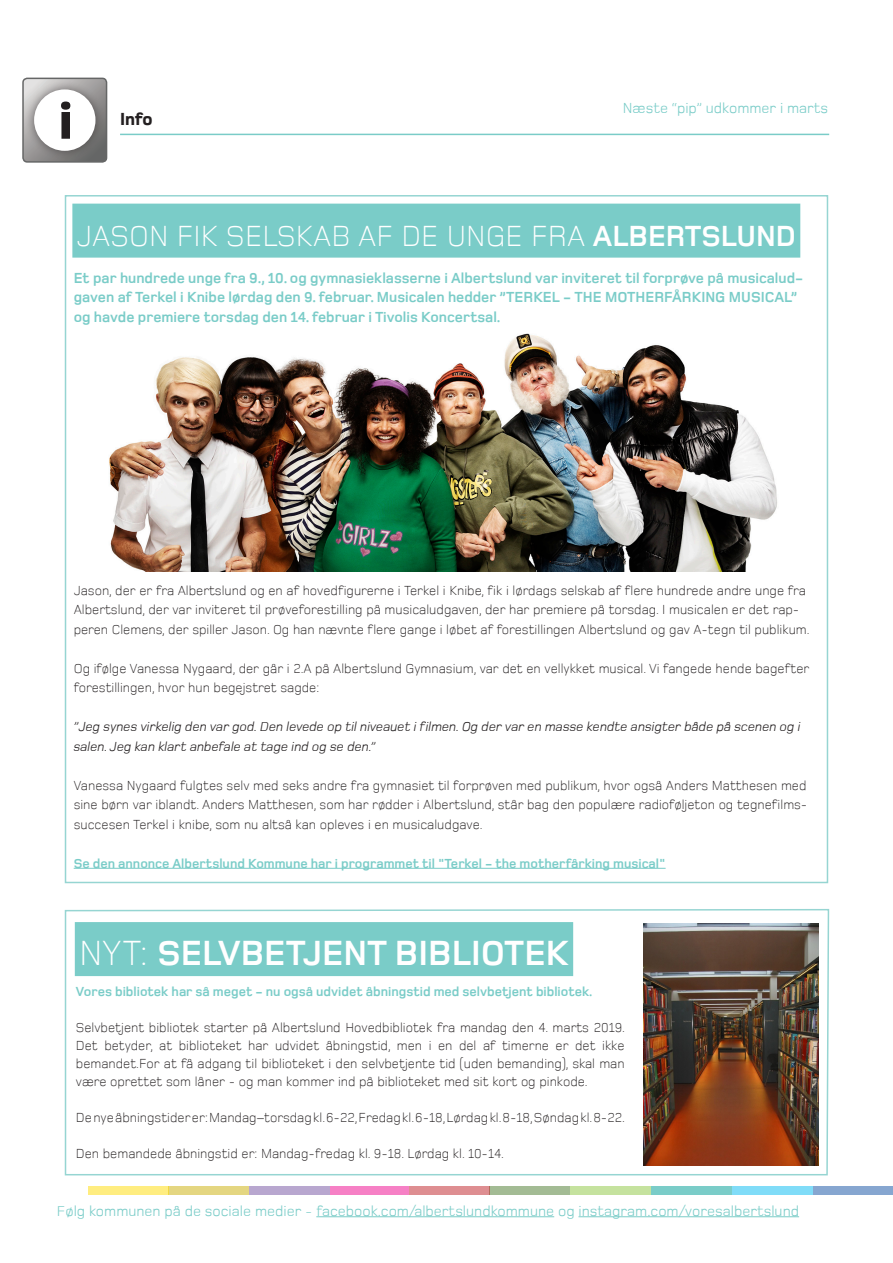
<style>
.page{position:relative;width:893px;height:1263px;background:#fff}
.page>*{position:absolute;margin:0;border:0;box-sizing:border-box;transform-origin:0 0}
.brød{font:700 36px "Foundry Monoline";color:#fff}
.brød-2{font:300 30px "Foundry Monoline";color:#fff}
.t1{font:800 18px "Foundry Monoline";color:#231f20}
.t2{font:700 15px/19.5px "Foundry Monoline";color:#7accc8}
.t3{font:15px "Foundry Monoline";color:#7accc8}
.t4{font:300 13.5px/19.5px "Foundry Monoline";color:#231f20}
.t5{font:700 13.5px "Foundry Monoline";color:#7accc8}
.t6{font:italic 13.5px/19.5px "Foundry Monoline";color:#231f20}
.s1{font-weight:700}
.s2{font-weight:300}
</style>
<div class="page">
<svg style="left:64px;top:909px;width:766px;height:267px"></svg>
<hr style="left:120px;top:134px;width:709px;height:1px;background:#7accc8">
<div style="left:22px;top:78px;width:85px;height:85px;border:2px solid #656666;border-radius:4px"></div>
<svg style="left:23px;top:78px;width:84px;height:84px"></svg>
<div style="left:813px;top:1186px;width:80px;height:9px;background:#86a6d0"></div>
<div style="left:732px;top:1186px;width:81px;height:9px;background:#80dcf8"></div>
<div style="left:651px;top:1186px;width:81px;height:9px;background:#7accc8"></div>
<div style="left:570px;top:1186px;width:81px;height:9px;background:#c5e29e"></div>
<div style="left:489px;top:1186px;width:81px;height:9px;background:#a3bb94"></div>
<div style="left:409px;top:1186px;width:80px;height:9px;background:#de8e91"></div>
<div style="left:249px;top:1186px;width:81px;height:9px;background:#b8a7cf"></div>
<div style="left:168px;top:1186px;width:81px;height:9px;background:#e4d681"></div>
<div style="left:88px;top:1186px;width:80px;height:9px;background:#ffed80"></div>
<div style="left:330px;top:1186px;width:79px;height:9px;background:#f680c5"></div>
<hr style="left:316px;top:1216px;width:238px;height:1px;background:#7accc8">
<hr style="left:578px;top:1216px;width:221px;height:1px;background:#7accc8">
<div style="left:72px;top:204px;width:728px;height:54px;background:#7accc8"></div>
<hr style="left:74px;top:868px;width:592px;height:1px;background:#7accc8">
<div style="left:75px;top:922px;width:498px;height:54px;background:#7accc8"></div>
<img style="left:109px;top:333px;width:668px;height:239px">
<img style="left:644px;top:923px;width:174px;height:242px">
<p class="t1" style="left:120px;top:110px;width:34px">Info</p>
<p class="t3" style="left:623px;top:101px;width:207px">Næste “pip” udkommer i marts</p>
<p class="brød-2" style="left:77px;top:220px;width:721px">JASON FIK SELSKAB AF DE UNGE FRA <span class="s1">ALBERTSLUND</span></p>
<p class="t2" style="left:74px;top:268px;width:731px">Et par hundrede unge fra 9., 10. og gymnasieklasserne i Albertslund var inviteret til forprøve på musicalud&shy;gaven af Terkel i Knibe lørdag den 9. februar. Musicalen hedder ”TERKEL - THE MOTHERFÅRKING MUSICAL” og havde premiere torsdag den 14. februar i Tivolis Koncertsal.</p>
<p class="t4" style="left:74px;top:580px;width:737px">Jason, der er fra Albertslund og en af hovedfigurerne i Terkel i Knibe, fik i lørdags selskab af flere hundrede andre unge fra<br>Albertslund, der var inviteret til prøveforestilling på musicaludgaven, der har premiere på torsdag. I musicalen er det rap&shy;peren Clemens, der spiller Jason. Og han nævnte flere gange i løbet af forestillingen Albertslund og gav A-tegn til publikum.</p>
<p class="t4" style="left:74px;top:658px;width:737px">Og ifølge Vanessa Nygaard, der går i 2.A på Albertslund Gymnasium, var det en vellykket musical. Vi fangede hende bagefter forestillingen, hvor hun begejstret sagde:</p>
<p class="t6" style="left:74px;top:717px;width:728px">”Jeg synes virkelig den var god. Den levede op til niveauet i filmen. Og der var en masse kendte ansigter både på scenen og i salen. Jeg kan klart anbefale at tage ind og se den.”</p>
<p class="t4" style="left:74px;top:775px;width:735px;text-align:justify">Vanessa Nygaard fulgtes selv med seks andre fra gymnasiet til forprøven med publikum, hvor også Anders Matthesen med sine børn var iblandt. Anders Matthesen, som har rødder i Albertslund, står bag den populære radioføljeton og tegnefilms&shy;succesen Terkel i knibe, som nu altså kan opleves i en musicaludgave.</p>
<p class="t5" style="left:74px;top:856px;width:593px">Se den annonce Albertslund Kommune har i programmet til "Terkel - the motherfårking musical"</p>
<p class="brød" style="left:79px;top:933px;width:491px"><span class="s2">NYT:</span> SELVBETJENT BIBLIOTEK</p>
<p class="t5" style="left:76px;top:984px;width:518px">Vores bibliotek har så meget - nu også udvidet åbningstid med selvbetjent bibliotek.</p>
<p class="t4" style="left:76px;top:1018px;width:551px;line-height:18px;text-align:justify">Selvbetjent bibliotek starter på Albertslund Hovedbibliotek fra mandag den 4. marts 2019.<br>Det betyder, at biblioteket har udvidet åbningstid, men i en del af timerne er det ikke bemandet.For at få adgang til biblioteket i den selvbetjente tid (uden bemanding), skal man være oprettet som låner - og man kommer ind på biblioteket med sit kort og pinkode.</p>
<p class="t4" style="left:76px;top:1107px;width:551px">De nye åbningstider er: Mandag–torsdag kl. 6-22, Fredag kl. 6-18, Lørdag kl. 8-18, Søndag kl. 8-22.</p>
<p class="t4" style="left:76px;top:1143px;width:430px">Den bemandede åbningstid er: Mandag-fredag kl. 9-18. Lørdag kl. 10-14.</p>
<p class="t3" style="left:57px;top:1203px;width:744px">Følg kommunen på de sociale medier - facebook.com/albertslundkommune og instagram.com/voresalbertslund</p>
</div>
